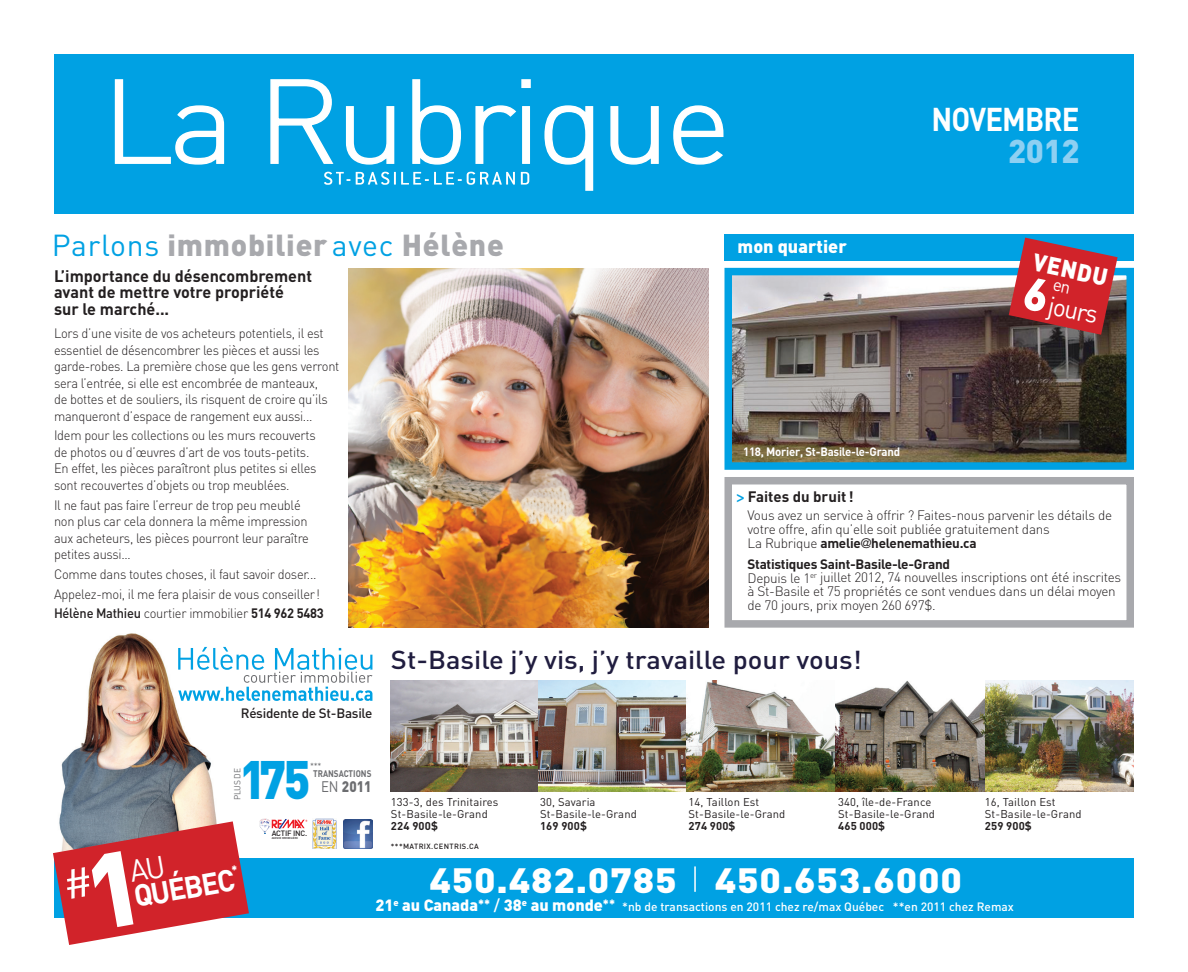
<style>
.page{position:relative;width:1188px;height:972px;background:#fff}
.page>*{position:absolute;margin:0;border:0;box-sizing:border-box;transform-origin:0 0}
.t1{font:900 53.4px "DIN";color:#00a1e3;scale:.9 1}
.t2{font:900 34.8px "DIN";letter-spacing:.02em;color:#fff;scale:1.12 1}
.t3{font:700 32.55px "DIN";letter-spacing:-.03em;color:#fff;scale:.9 1}
.t4{font:900 32.55px "DIN";color:#8ed0f2}
.t5{font:700 30.3px "DIN";color:#fff;scale:.95 1}
.t6{font:900 30px "DIN";letter-spacing:.025em;color:#a8a9ad}
.t7{font:500 25.65px "DIN";color:#201d3f;scale:1.06 1}
.t8{font:25.65px "DIN";color:#fff;scale:.95 1}
.t9{font:900 24.15px "DIN";color:#fff;scale:.95 1}
.t10{font:900 18px "DIN";color:#fff}
.t11{font:700 16.5px/16.5px "DIN";color:#231f20}
.t12{font:900 15.15px "DIN";color:#6c6d70;scale:.88 1}
.t13{font:700 15px "DIN";color:#231f20}
.t14{font:300 13.5px/16.5px "DIN";letter-spacing:-.02em;color:#231f20;scale:.95 1}
.t15{font:300 13.5px/13.8px "DIN";letter-spacing:-.02em;color:#231f20}
.t16{font:500 13.5px "DIN";letter-spacing:-.02em;color:#231f20}
.t17{font:500 12px "DIN";color:#fff}
.t18{font:700 12px "DIN";letter-spacing:-.02em;color:#fff;scale:.95 1}
.t19{font:900 12px "DIN";color:#fff;scale:.95 1}
.t20{font:11.25px/12px "DIN";letter-spacing:.01em;color:#231f20}
.t21{font:700 11.25px "DIN";letter-spacing:.01em;color:#231f20}
.t22{font:700 9.45px "DIN";color:#6c6d70;scale:.85 1}
.t23{font:8.7px "DIN";letter-spacing:-.03em;color:#6c6d70;scale:.96 1}
.t24{font:500 7.65px "DIN";letter-spacing:-.02em;color:#231f20}
.t25{font:500 7.5px "DIN";letter-spacing:.05em;color:#231f20}
.t26{font:500 2.85px "DIN";color:#231f20;scale:.9 1}
.s1{font-weight:400;color:#00a1e3}
.s2{font-weight:500}
.s3{font-weight:700}
.s4{font-weight:900;font-size:45.75px}
.s5{font-family:"Futura";font-stretch:condensed;color:#00a1e3}
.s6{font-family:"Helvetica Neue";font-weight:400;font-stretch:condensed}
.s7{font-weight:400}
.s8{font-weight:900;font-size:16.2px}
.s9{font-size:16.2px}
</style>
<div class="page">
<img style="left:59px;top:633px;width:167px;height:188px">
<div style="left:54px;top:858px;width:1080px;height:60px;background:#00a1e3"></div>
<div style="left:724px;top:234px;width:410px;height:27px;background:#00a1e3"></div>
<div style="left:54px;top:54px;width:1080px;height:160px;background:#00a1e3"></div>
<div style="left:724px;top:477px;width:410px;height:151px;border:8px solid #a8a9ad"></div>
<svg style="left:114px;top:79px;width:610px;height:112px"></svg>
<hr style="left:694px;top:866px;width:2px;height:26px;background:#fff">
<svg style="left:259px;top:819px;width:12px;height:13px"></svg>
<svg style="left:279px;top:819px;width:8px;height:4px"></svg>
<img style="left:312px;top:819px;width:25px;height:30px">
<svg style="left:178px;top:647px;width:194px;height:54px"></svg>
<img style="left:343px;top:819px;width:29px;height:29px">
<img style="left:391px;top:680px;width:147px;height:112px">
<img style="left:835px;top:680px;width:299px;height:112px">
<img style="left:538px;top:680px;width:149px;height:112px">
<img style="left:687px;top:680px;width:148px;height:112px">
<img style="left:836px;top:680px;width:148px;height:112px">
<img style="left:733px;top:277px;width:392px;height:184px">
<div style="left:724px;top:268px;width:410px;height:202px;border:8px solid #00a1e3"></div>
<img style="left:349px;top:268px;width:359px;height:360px">
<svg style="left:53px;top:821px;width:196px;height:124px"></svg>
<svg style="left:1009px;top:238px;width:109px;height:97px;background:#a53c48"></svg>
<h3 class="t6" style="left:52px;top:225px;width:454px"><span class="s1">Parlons</span> immobilier <span class="s1">avec</span> Hélène</h3>
<p class="t11" style="left:54px;top:267px;width:260px">L’importance du désencombrement avant de mettre votre propriété sur le marché...</p>
<p class="t14" style="left:54px;top:325px;width:302px">Lors d’une visite de vos acheteurs potentiels, il est essentiel de désencombrer les pièces et aussi les garde-robes. La première chose que les gens verront sera l’entrée, si elle est encombrée de manteaux,<br>de bottes et de souliers, ils risquent de croire qu’ils manqueront d’espace de rangement eux aussi...</p>
<p class="t14" style="left:54px;top:427px;width:278px">Idem pour les collections ou les murs recouverts de photos ou d’œuvres d’art de vos touts-petits.<br>En effet, les pièces paraîtront plus petites si elles sont recouvertes d’objets ou trop meublées.</p>
<p class="t14" style="left:54px;top:496px;width:270px">Il ne faut pas faire l’erreur de trop peu meublé non plus car cela donnera la même impression aux acheteurs, les pièces pourront leur paraître petites aussi…</p>
<p class="t14" style="left:54px;top:564px;width:286px;line-height:19.8px">Comme dans toutes choses, il faut savoir doser...<br>Appelez-moi, il me fera plaisir de vous conseiller!<br><span class="s2">Hélène Mathieu</span> courtier immobilier <span class="s3">514 962 5483</span></p>
<h3 class="t10" style="left:738px;top:235px;width:111px">mon quartier</h3>
<h3 class="t3" style="left:932px;top:98px;width:166px">NOVEMBRE</h3>
<h3 class="t4" style="left:1008px;top:130px;width:73px">2012</h3>
<h3 class="t9" style="left:1037px;top:246px;width:79px;rotate:12deg">Vendu</h3>
<h3 class="t8" style="left:1026px;top:283px;width:82px;rotate:12deg"><span class="s4">6</span>jours</h3>
<p class="t18" style="left:743px;top:444px;width:167px">118, Morier, St-Basile-le-Grand</p>
<p class="t13" style="left:737px;top:487px;width:118px"><span class="s5">&gt;</span> Faites du bruit !</p>
<p class="t15" style="left:748px;top:508px;width:366px">Vous avez un service à offrir ? Faites-nous parvenir les détails de votre offre, afin qu’elle soit publiée gratuitement dans<br>La Rubrique <span class="s3">amelie</span><span class="s6">@</span><span class="s3">helenemathieu.ca</span></p>
<p class="t15" style="left:748px;top:557px;width:375px"><span class="s3">Statistiques Saint-Basile-le-Grand<br></span>Depuis le 1<sup>er</sup> juillet 2012, 74 nouvelles inscriptions ont été inscrites à St-Basile et 75 propriétés ce sont vendues dans un délai moyen de 70 jours, prix moyen 260 697$.</p>
<p class="t16" style="left:241px;top:704px;width:133px">Résidente de St-Basile</p>
<h1 class="t1" style="left:239px;top:744px;width:80px">175</h1>
<p class="t23" style="left:310px;top:760px;width:13px">***</p>
<p class="t22" style="left:313px;top:768px;width:70px">TRANSACTIONS</p>
<p class="t23" style="left:232px;top:800px;width:35px;rotate:-90deg">PLUS DE</p>
<p class="t12" style="left:321px;top:776px;width:59px"><span class="s7">EN</span> 2011</p>
<p class="t24" style="left:272px;top:828px;width:37px">ACTIF INC.</p>
<p class="t26" style="left:272px;top:836px;width:31px">AGENCE IMMOBILIÈRE</p>
<h3 class="t7" style="left:391px;top:644px;width:446px">St-Basile j’y vis, j’y travaille pour vous!</h3>
<p class="t20" style="left:391px;top:796px;width:109px">133-3, des Trinitaires<br>St-Basile-le-Grand</p>
<p class="t21" style="left:391px;top:818px;width:49px">224 900$</p>
<p class="t25" style="left:391px;top:841px;width:89px">***MATRIX.CENTRIS.CA</p>
<p class="t20" style="left:540px;top:796px;width:98px">30, Savaria<br>St-Basile-le-Grand</p>
<p class="t21" style="left:540px;top:818px;width:49px">169 900$</p>
<p class="t20" style="left:689px;top:796px;width:98px">14, Taillon Est<br>St-Basile-le-Grand</p>
<p class="t21" style="left:689px;top:818px;width:49px">274 900$</p>
<p class="t20" style="left:838px;top:796px;width:98px">340, île-de-France<br>St-Basile-le-Grand</p>
<p class="t21" style="left:838px;top:818px;width:49px">465 000$</p>
<p class="t20" style="left:985px;top:796px;width:98px">16, Taillon Est<br>St-Basile-le-Grand</p>
<p class="t21" style="left:985px;top:818px;width:49px">259 900$</p>
<p class="t19" style="left:231px;top:862px;width:8px">*</p>
<h3 class="t5" style="left:131px;top:877px;width:109px;rotate:-10deg">QUÉBEC</h3>
<h2 class="t2" style="left:430px;top:857px;width:477px">450.482.0785 450.653.6000</h2>
<p class="t17" style="left:375px;top:899px;width:640px"><span class="s8">21</span><sup>e</sup> <span class="s8">au Canada</span><sup>**</sup> <span class="s9">/</span> <span class="s8">38</span><sup>e</sup> <span class="s8">au monde</span><sup>**</sup> *nb de transactions en 2011 chez re/max Québec **en 2011 chez Remax</p>
</div>
